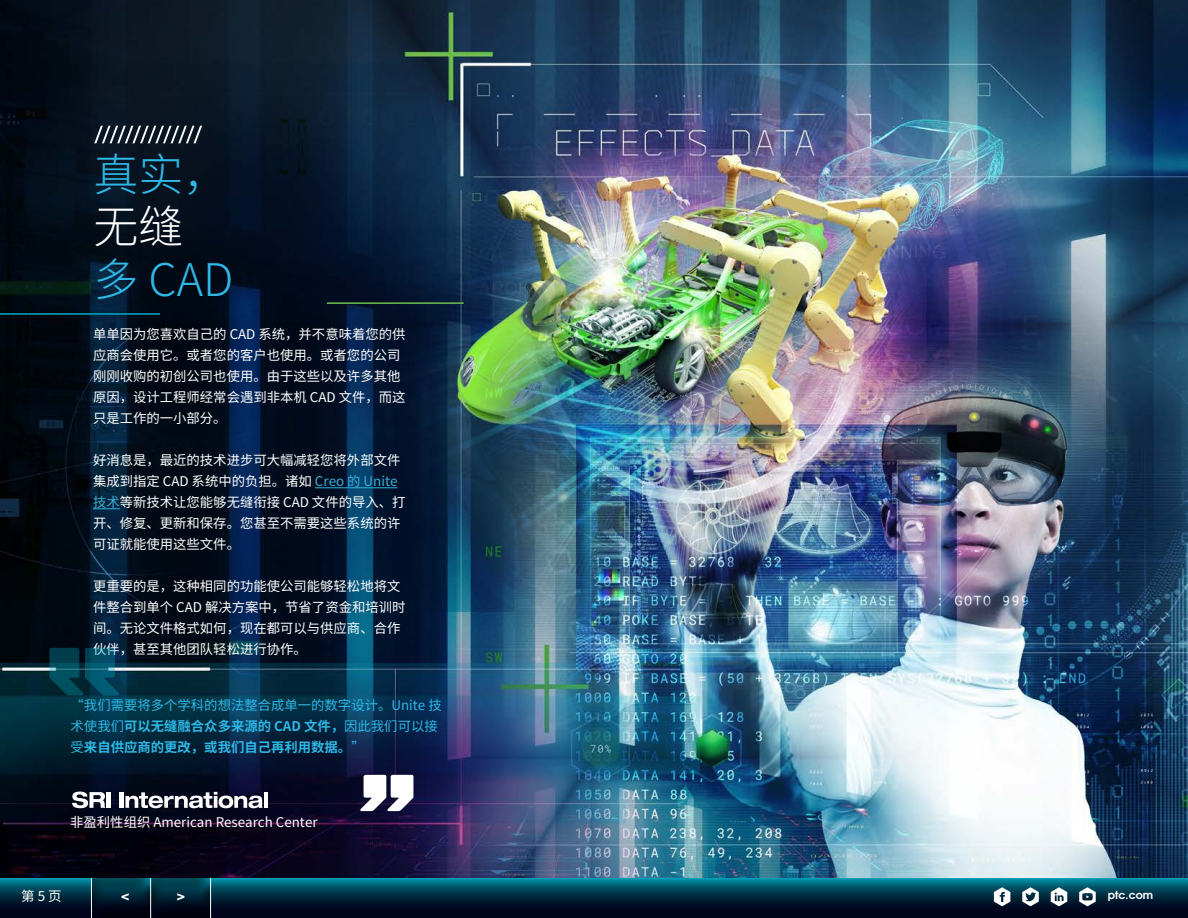
<style>
.page{position:relative;width:1188px;height:918px;background:#fff}
.page>*{position:absolute;margin:0;border:0;box-sizing:border-box;transform-origin:0 0}
.t1{font:300 45px "Noto Sans CJ Ksc";color:#2eb8e6}
.t2{font:300 45px "Noto Sans CJ Ksc";color:#fff}
.t3{font:13.5px "Noto Sans CJ Ksc";color:#fff}
.t4{font:900 13.5px "Noto Sans CJ Ksc";color:#fff}
.t5{font:13.35px/21px "Noto Sans CJ Ksc";color:#fff}
.t6{font:13.35px/21px "Noto Sans CJ Ksc";color:#2eb8e6}
.t7{font:700 11.1px "Te X Gyre Adventor";color:#fff}
.s1{color:#38afd7}
.s2{font-weight:700}
</style>
<div class="page">
<svg style="left:0;top:878px;width:1188px;height:40px;background:#003147"></svg>
<div style="left:139px;top:867px;width:84px;height:51px;background:#000;opacity:.5"></div>
<div style="left:80px;top:867px;width:84px;height:51px;background:#000;opacity:.5"></div>
<hr style="left:91px;top:877px;width:1px;height:41px;background:#fff">
<hr style="left:150px;top:877px;width:1px;height:41px;background:#fff">
<hr style="left:210px;top:877px;width:1px;height:41px;background:#fff">
<svg style="left:1051px;top:887px;width:16px;height:19px"></svg>
<svg style="left:994px;top:887px;width:16px;height:19px"></svg>
<svg style="left:1022px;top:887px;width:17px;height:19px"></svg>
<svg style="left:1079px;top:887px;width:17px;height:19px"></svg>
<img style="left:0;top:0;width:1188px;height:878px">
<svg style="left:94px;top:126px;width:108px;height:17px;background:#49515b"></svg>
<svg style="left:93px;top:508px;width:27px;height:1px"></svg>
<hr style="left:315px;top:487px;width:82px;height:1px;background:#38afd7">
<hr style="left:0;top:313px;width:160px;height:2px;background:#00abc7">
<hr style="left:327px;top:302px;width:137px;height:2px;background:#6ebe4b">
<svg style="left:360px;top:775px;width:53px;height:36px"></svg>
<svg style="left:49px;top:648px;width:70px;height:47px;background:#05475a"></svg>
<svg style="left:72px;top:792px;width:33px;height:16px"></svg>
<hr style="left:107px;top:792px;width:4px;height:16px;background:#fff">
<hr style="left:119px;top:792px;width:4px;height:16px;background:#fff">
<svg style="left:125px;top:792px;width:138px;height:16px"></svg>
<hr style="left:264px;top:792px;width:4px;height:16px;background:#fff">
<h1 class="t1" style="left:94px;top:149px;width:136px">真实，</h1>
<h1 class="t2" style="left:94px;top:202px;width:91px">无缝</h1>
<h1 class="t1" style="left:94px;top:254px;width:141px">多 CAD</h1>
<p class="t5" style="left:93px;top:324px;width:314px">单单因为您喜欢自己的 CAD 系统，并不意味着您的供应商会使用它。或者您的客户也使用。或者您的公司刚刚收购的初创公司也使用。由于这些以及许多其他原因，设计工程师经常会遇到非本机 CAD 文件，而这只是工作的一小部分。</p>
<p class="t5" style="left:93px;top:450px;width:314px">好消息是，最近的技术进步可大幅减轻您将外部文件集成到指定 CAD 系统中的负担。诸如 <span class="s1">Creo 的 Unite技术</span>等新技术让您能够无缝衔接 CAD 文件的导入、打开、修复、更新和保存。您甚至不需要这些系统的许可证就能使用这些文件。</p>
<p class="t5" style="left:93px;top:576px;width:314px">更重要的是，这种相同的功能使公司能够轻松地将文件整合到单个 CAD 解决方案中，节省了资金和培训时间。无论文件格式如何，现在都可以与供应商、合作伙伴，甚至其他团队轻松进行协作。</p>
<p class="t6" style="left:71px;top:695px;width:373px">“我们需要将多个学科的想法整合成单一的数字设计。Unite 技术使我们<span class="s2">可以无缝融合众多来源的 CAD 文件，</span>因此我们可以接受<span class="s2">来自供应商的更改，或我们自己再利用数据。</span>”</p>
<p class="t5" style="left:70px;top:812px;width:249px">非盈利性组织 American Research Center</p>
<p class="t3" style="left:21px;top:889px;width:42px">第5页</p>
<p class="t4" style="left:121px;top:889px;width:10px">&lt;</p>
<p class="t4" style="left:177px;top:889px;width:10px">&gt;</p>
<p class="t7" style="left:1108px;top:885px;width:47px">ptc.com</p>
</div>
